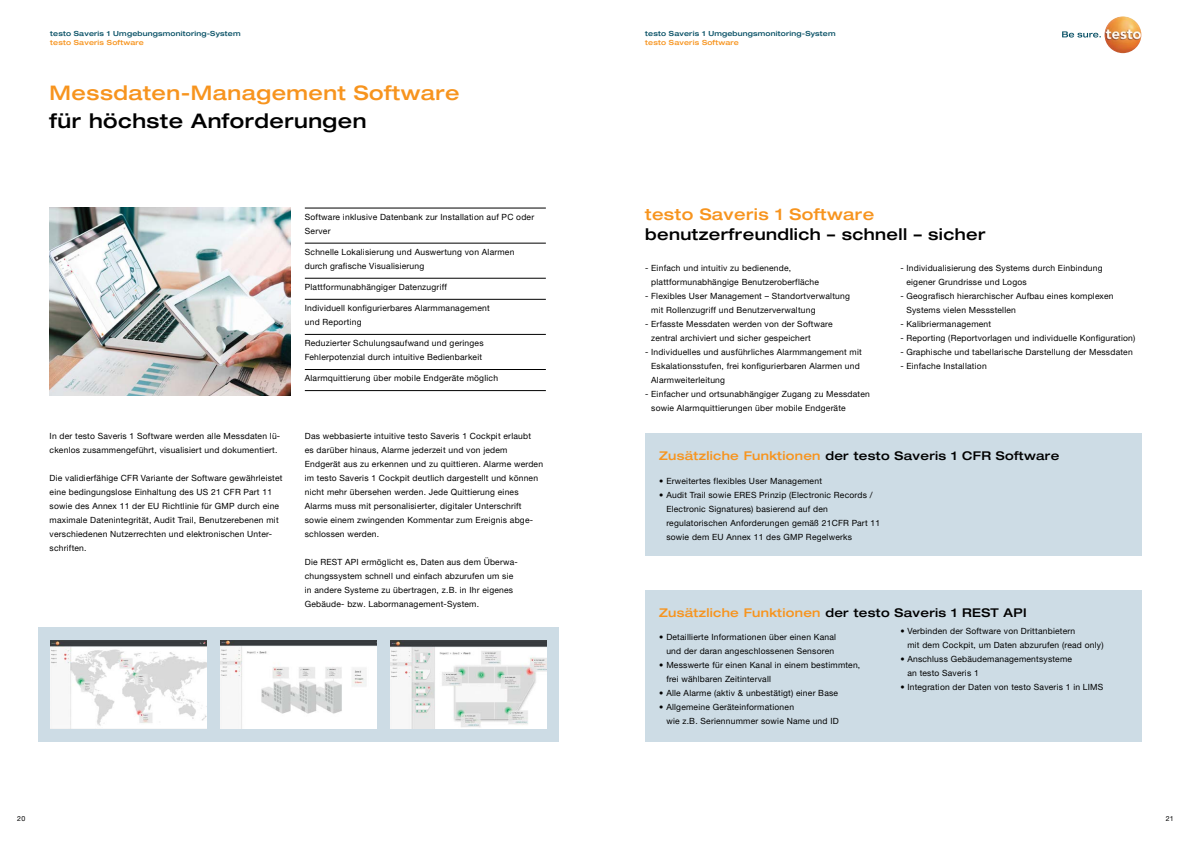
<style>
.page{position:relative;width:1191px;height:842px;background:#fff}
.page>*{position:absolute;margin:0;border:0;box-sizing:border-box;transform-origin:0 0}
.t1{font:500 expanded 20px "Helvetica Neue LTW1 G";letter-spacing:.025em;color:#f7941e}
.t2{font:500 expanded 20px "Helvetica Neue LTW1 G";letter-spacing:.025em;color:#000}
.t3{font:500 expanded 16px "Helvetica Neue LTW1 G";letter-spacing:.025em;color:#000}
.t4{font:500 expanded 16px "Helvetica Neue LTW1 G";letter-spacing:.025em;color:#f7941e}
.t5{font:500 expanded 12px "Helvetica Neue LTW1 G";letter-spacing:.025em;color:#000}
.t6{font:8.5px/14px "Helvetica Neue LTW1 G";letter-spacing:.025em;color:#000}
.t7{font:500 expanded 7px "Helvetica Neue LTW1 G";letter-spacing:.025em;color:#064f64}
.t8{font:500 expanded 7px "Helvetica Neue LTW1 G";letter-spacing:.025em;color:#f7941e}
.t9{font:7px "Helvetica Neue LTW1 G";color:#000}
.s1{color:#f7941e}
</style>
<div class="page">
<svg style="left:1062px;top:31px;width:38px;height:7px"></svg>
<img style="left:1104px;top:16px;width:37px;height:37px;border-radius:18px">
<img style="left:50px;top:208px;width:241px;height:187px">
<div style="left:38px;top:627px;width:520px;height:115px;background:#cddce5"></div>
<img style="left:50px;top:640px;width:156px;height:88px">
<img style="left:220px;top:640px;width:156px;height:88px">
<img style="left:390px;top:640px;width:156px;height:88px">
<div style="left:645px;top:433px;width:496px;height:123px;background:#cddce5"></div>
<div style="left:645px;top:591px;width:496px;height:151px;background:#cddce5"></div>
<hr style="left:305px;top:208px;width:241px;height:1px;background:#000">
<hr style="left:305px;top:243px;width:241px;height:1px;background:#000">
<hr style="left:305px;top:278px;width:241px;height:1px;background:#000">
<hr style="left:305px;top:299px;width:241px;height:1px;background:#000">
<hr style="left:305px;top:334px;width:241px;height:1px;background:#000">
<hr style="left:305px;top:369px;width:241px;height:1px;background:#000">
<hr style="left:305px;top:390px;width:241px;height:1px;background:#000">
<p class="t7" style="left:50px;top:30px;width:192px">testo Saveris 1 Umgebungsmonitoring-System</p>
<p class="t8" style="left:50px;top:39px;width:95px">testo Saveris Software</p>
<h1 class="t1" style="left:50px;top:80px;width:411px">Messdaten-Management Software</h1>
<h1 class="t2" style="left:50px;top:108px;width:318px">für höchste Anforderungen</h1>
<p class="t6" style="left:50px;top:429px;width:232px">In der testo Saveris 1 Software werden alle Messdaten lü&shy;ckenlos zusammengeführt, visualisiert und dokumentiert.</p>
<p class="t6" style="left:50px;top:471px;width:234px">Die validierfähige CFR Variante der Software gewährleistet eine bedingungslose Einhaltung des US 21 CFR Part 11 sowie des Annex 11 der EU Richtlinie für GMP durch eine maximale Datenintegrität, Audit Trail, Benutzerebenen mit verschiedenen Nutzerrechten und elektronischen Unter&shy;schriften.</p>
<p class="t6" style="left:305px;top:210px;width:231px">Software inklusive Datenbank zur Installation auf PC oder<br>Server</p>
<p class="t6" style="left:305px;top:245px;width:211px">Schnelle Lokalisierung und Auswertung von Alarmen durch grafische Visualisierung</p>
<p class="t6" style="left:305px;top:280px;width:144px">Plattformunabhängiger Datenzugriff</p>
<p class="t6" style="left:305px;top:301px;width:186px">Individuell konfigurierbares Alarmmanagement und Reporting</p>
<p class="t6" style="left:305px;top:336px;width:180px">Reduzierter Schulungsaufwand und geringes<br>Fehlerpotenzial durch intuitive Bedienbarkeit</p>
<p class="t6" style="left:305px;top:371px;width:195px">Alarmquittierung über mobile Endgeräte möglich</p>
<p class="t6" style="left:305px;top:429px;width:240px">Das webbasierte intuitive testo Saveris 1 Cockpit erlaubt<br>es darüber hinaus, Alarme jederzeit und von jedem Endgerät aus zu erkennen und zu quittieren. Alarme werden im testo Saveris 1 Cockpit deutlich dargestellt und können nicht mehr übersehen werden. Jede Quittierung eines Alarms muss mit personalisierter, digitaler Unterschrift sowie einem zwingenden Kommentar zum Ereignis abge&shy;schlossen werden.</p>
<p class="t6" style="left:305px;top:555px;width:215px">Die REST API ermöglicht es, Daten aus dem Überwa&shy;chungssystem schnell und einfach abzurufen um sie in andere Systeme zu übertragen, z.B. in Ihr eigenes Gebäude- bzw. Labormanagement-System.</p>
<p class="t7" style="left:645px;top:30px;width:192px">testo Saveris 1 Umgebungsmonitoring-System</p>
<p class="t8" style="left:645px;top:39px;width:95px">testo Saveris Software</p>
<h2 class="t4" style="left:645px;top:204px;width:231px">testo Saveris 1 Software</h2>
<h2 class="t3" style="left:645px;top:224px;width:342px">benutzerfreundlich – schnell – sicher</h2>
<p class="t6" style="left:651px;top:261px;width:169px;text-indent:-6px">- Einfach und intuitiv zu bedienende, plattformunabhängige Benutzeroberfläche</p>
<p class="t6" style="left:651px;top:289px;width:200px;text-indent:-6px">- Flexibles User Management – Standortverwaltung mit Rollenzugriff und Benutzerverwaltung</p>
<p class="t6" style="left:651px;top:317px;width:183px;text-indent:-6px">- Erfasste Messdaten werden von der Software zentral archiviert und sicher gespeichert</p>
<p class="t6" style="left:651px;top:345px;width:212px;text-indent:-6px">- Individuelles und ausführliches Alarmmangement mit<br>Eskalationsstufen, frei konfigurierbaren Alarmen und<br>Alarmweiterleitung</p>
<p class="t6" style="left:651px;top:387px;width:220px;text-indent:-6px">- Einfacher und ortsunabhängiger Zugang zu Messdaten sowie Alarmquittierungen über mobile Endgeräte</p>
<p class="t6" style="left:906px;top:261px;width:198px;text-indent:-6px">- Individualisierung des Systems durch Einbindung eigener Grundrisse und Logos</p>
<p class="t6" style="left:906px;top:289px;width:209px;text-indent:-6px">- Geografisch hierarchischer Aufbau eines komplexen<br>Systems vielen Messstellen</p>
<p class="t6" style="left:900px;top:317px;width:92px">- Kalibriermanagement</p>
<p class="t6" style="left:900px;top:331px;width:237px">- Reporting (Reportvorlagen und individuelle Konfiguration)</p>
<p class="t6" style="left:900px;top:345px;width:234px">- Graphische und tabellarische Darstellung der Messdaten</p>
<p class="t6" style="left:900px;top:359px;width:88px">- Einfache Installation</p>
<h3 class="t5" style="left:659px;top:448px;width:401px"><span class="s1">Zusätzliche Funktionen</span> der testo Saveris 1 CFR Software</h3>
<p class="t6" style="left:659px;top:474px;width:164px">• Erweitertes flexibles User Management</p>
<p class="t6" style="left:666px;top:488px;width:215px;text-indent:-7px">• Audit Trail sowie ERES Prinzip (Electronic Records / Electronic Signatures) basierend auf den regulatorischen Anforderungen gemäß 21CFR Part 11 sowie dem EU Annex 11 des GMP Regelwerks</p>
<h3 class="t5" style="left:659px;top:605px;width:369px"><span class="s1">Zusätzliche Funktionen</span> der testo Saveris 1 REST API</h3>
<p class="t6" style="left:659px;top:630px;width:178px;text-align:center">• Detaillierte Informationen über einen Kanal und der daran angeschlossenen Sensoren</p>
<p class="t6" style="left:666px;top:658px;width:195px;text-indent:-7px">• Messwerte für einen Kanal in einem bestimmten, frei wählbaren Zeitintervall</p>
<p class="t6" style="left:659px;top:686px;width:180px">• Alle Alarme (aktiv &amp; unbestätigt) einer Base</p>
<p class="t6" style="left:666px;top:700px;width:174px;text-indent:-7px">• Allgemeine Geräteinformationen<br>wie z.B. Seriennummer sowie Name und ID</p>
<p class="t6" style="left:907px;top:623px;width:198px;text-indent:-7px">• Verbinden der Software von Drittanbietern<br>mit dem Cockpit, um Daten abzurufen (read only)</p>
<p class="t6" style="left:907px;top:651px;width:166px;text-indent:-7px">• Anschluss Gebäudemanagementsysteme an testo Saveris 1</p>
<p class="t6" style="left:900px;top:679px;width:205px">• Integration der Daten von testo Saveris 1 in LIMS</p>
<p class="t9" style="left:17px;top:815px;width:9px">20</p>
<p class="t9" style="left:1165px;top:815px;width:9px">21</p>
</div>
